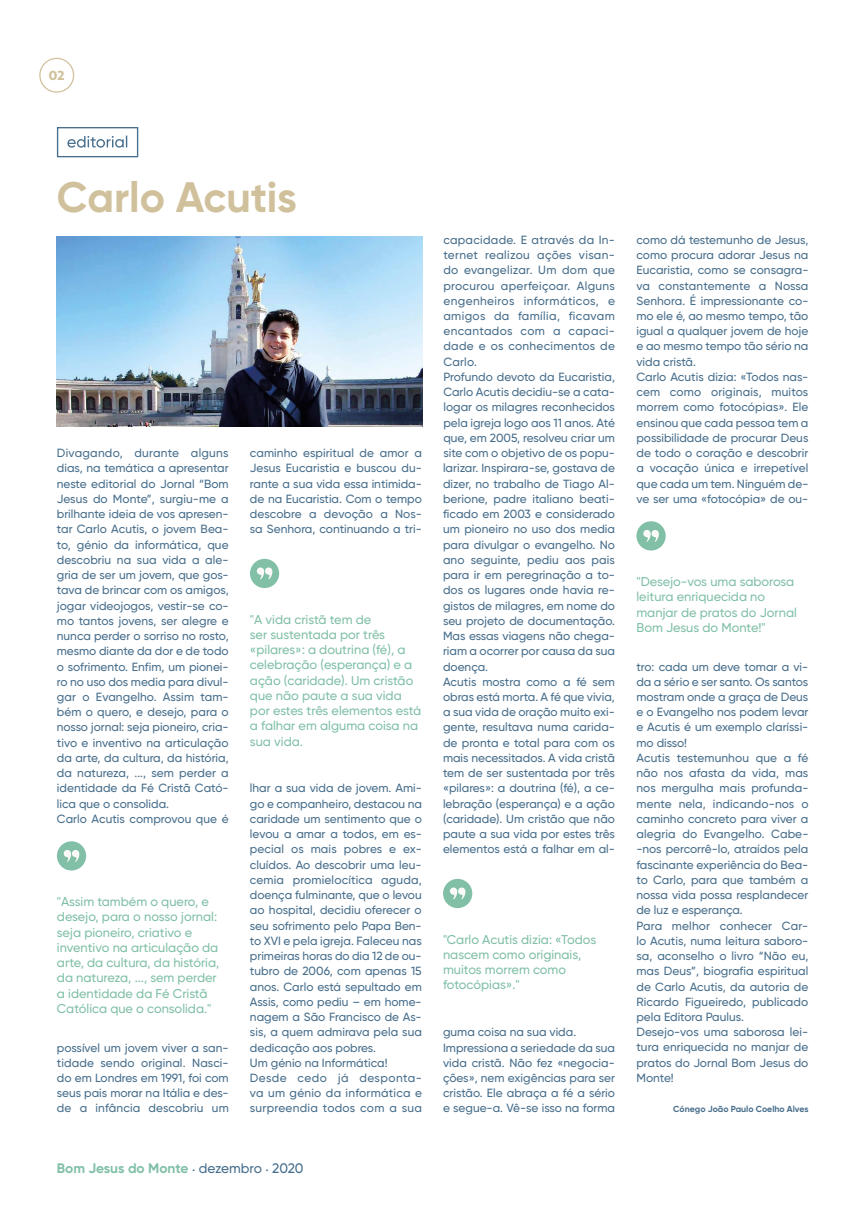
<style>
.page{position:relative;width:851px;height:1205px;background:#fff}
.page>*{position:absolute;margin:0;border:0;box-sizing:border-box;transform-origin:0 0}
.t1{font:700 42.5px "Gilroy";color:#d0c19c}
.t2{font:700 13.75px "Gilroy";color:#81c0a7}
.t3{font:500 12.75px/15.2px "Gilroy";color:#81c0a7}
.t4{font:900 12.5px "Verlag";color:#d0c19c}
.t5{font:500 11.88px/15.2px "Gilroy";color:#476e8c}
.t6{font:700 8.75px "Gilroy";color:#476e8c}
.s1{font-weight:500;color:#476e8c}
</style>
<div class="page">
<div style="left:57px;top:127px;width:81px;height:30px;border:1px solid #476e8c"></div>
<svg style="left:67px;top:136px;width:60px;height:12px"></svg>
<div style="left:57px;top:841px;width:29px;height:29px;background:#81c0a7;border-radius:50%"></div>
<svg style="left:64px;top:850px;width:15px;height:12px"></svg>
<div style="left:250px;top:559px;width:29px;height:29px;background:#81c0a7;border-radius:50%"></div>
<svg style="left:257px;top:567px;width:15px;height:12px"></svg>
<div style="left:443px;top:879px;width:29px;height:29px;background:#81c0a7;border-radius:50%"></div>
<svg style="left:450px;top:887px;width:15px;height:12px"></svg>
<div style="left:636px;top:521px;width:29px;height:29px;background:#81c0a7;border-radius:50%"></div>
<svg style="left:643px;top:530px;width:15px;height:12px"></svg>
<img style="left:57px;top:237px;width:365px;height:190px">
<div style="left:39px;top:58px;width:35px;height:35px;border:1px solid #d0c19c;border-radius:50%"></div>
<p class="t4" style="left:49px;top:65px;width:18px">02</p>
<h1 class="t1" style="left:57px;top:170px;width:242px">Carlo Acutis</h1>
<p class="t5" style="left:57px;top:445px;width:173px">Divagando, durante alguns dias, na temática a apresentar neste editorial do Jornal “Bom<br>Jesus do Monte”, surgiu-me a brilhante ideia de vos apresen&shy;tar Carlo Acutis, o jovem Bea&shy;to, génio da informática, que descobriu na sua vida a ale&shy;gria de ser um jovem, que gos&shy;tava de brincar com os amigos, jogar videojogos, vestir-se co&shy;mo tantos jovens, ser alegre e nunca perder o sorriso no rosto, mesmo diante da dor e de todo o sofrimento. Enfim, um pionei&shy;ro no uso dos media para divul&shy;gar o Evangelho. Assim tam&shy;bém o quero, e desejo, para o nosso jornal: seja pioneiro, cria&shy;tivo e inventivo na articulação da arte, da cultura, da história, da natureza, ..., sem perder a identidade da Fé Cristã Cató&shy;lica que o consolida.<br>Carlo Acutis comprovou que é</p>
<p class="t3" style="left:57px;top:894px;width:164px">"Assim também o quero, e desejo, para o nosso jornal: seja pioneiro, criativo e inventivo na articulação da arte, da cultura, da história, da natureza, ..., sem perder a identidade da Fé Cristã<br>Católica que o consolida."</p>
<p class="t5" style="left:57px;top:1039px;width:173px;text-align:justify">possível um jovem viver a san&shy;tidade sendo original. Nasci&shy;do em Londres em 1991, foi com seus pais morar na Itália e des&shy;de a infância descobriu um</p>
<p class="t5" style="left:250px;top:445px;width:173px;text-align:justify">caminho espiritual de amor a Jesus Eucaristia e buscou du&shy;rante a sua vida essa intimida&shy;de na Eucaristia. Com o tempo descobre a devoção a Nos&shy;sa Senhora, continuando a tri-</p>
<p class="t3" style="left:250px;top:611px;width:173px">"A vida cristã tem de<br>ser sustentada por três «pilares»: a doutrina (fé), a celebração (esperança) e a ação (caridade). Um cristão que não paute a sua vida por estes três elementos está a falhar em alguma coisa na sua vida.</p>
<p class="t5" style="left:250px;top:780px;width:173px">lhar a sua vida de jovem. Ami&shy;go e companheiro, destacou na caridade um sentimento que o levou a amar a todos, em es&shy;pecial os mais pobres e ex&shy;cluídos. Ao descobrir uma leu&shy;cemia promielocítica aguda, doença fulminante, que o levou ao hospital, decidiu oferecer o seu sofrimento pelo Papa Ben&shy;to XVI e pela igreja. Faleceu nas primeiras horas do dia 12 de ou&shy;tubro de 2006, com apenas 15 anos. Carlo está sepultado em<br>Assis, como pediu – em home&shy;nagem a São Francisco de As&shy;sis, a quem admirava pela sua dedicação aos pobres.<br>Um génio na Informática!<br>Desde cedo já desponta&shy;va um génio da informática e surpreendia todos com a sua</p>
<p class="t2" style="left:57px;top:1160px;width:248px">Bom Jesus do Monte <span class="s1">· dezembro · 2020</span></p>
<p class="t5" style="left:443px;top:232px;width:173px">capacidade. E através da In&shy;ternet realizou ações visan&shy;do evangelizar. Um dom que procurou aperfeiçoar. Alguns engenheiros informáticos, e amigos da família, ficavam encantados com a capaci&shy;dade e os conhecimentos de<br>Carlo.<br>Profundo devoto da Eucaristia,<br>Carlo Acutis decidiu-se a cata&shy;logar os milagres reconhecidos pela igreja logo aos 11 anos. Até que, em 2005, resolveu criar um site com o objetivo de os popu&shy;larizar. Inspirara-se, gostava de dizer, no trabalho de Tiago Al&shy;berione, padre italiano beati&shy;ficado em 2003 e considerado um pioneiro no uso dos media para divulgar o evangelho. No ano seguinte, pediu aos pais para ir em peregrinação a to&shy;dos os lugares onde havia re&shy;gistos de milagres, em nome do seu projeto de documentação.<br>Mas essas viagens não chega&shy;riam a ocorrer por causa da sua doença.<br>Acutis mostra como a fé sem obras está morta. A fé que vivia, a sua vida de oração muito exi&shy;gente, resultava numa carida&shy;de pronta e total para com os mais necessitados. A vida cristã tem de ser sustentada por três «pilares»: a doutrina (fé), a ce&shy;lebração (esperança) e a ação (caridade). Um cristão que não paute a sua vida por estes três elementos está a falhar em al-</p>
<p class="t3" style="left:443px;top:931px;width:155px">"Carlo Acutis dizia: «Todos nascem como originais, muitos morrem como fotocópias»."</p>
<p class="t5" style="left:443px;top:1024px;width:173px">guma coisa na sua vida.<br>Impressiona a seriedade da sua vida cristã. Não fez «negocia&shy;ções», nem exigências para ser cristão. Ele abraça a fé a sério e segue-a. Vê-se isso na forma</p>
<p class="t5" style="left:636px;top:232px;width:173px">como dá testemunho de Jesus, como procura adorar Jesus na<br>Eucaristia, como se consagra&shy;va constantemente a Nossa<br>Senhora. É impressionante co&shy;mo ele é, ao mesmo tempo, tão igual a qualquer jovem de hoje e ao mesmo tempo tão sério na vida cristã.<br>Carlo Acutis dizia: «Todos nas&shy;cem como originais, muitos morrem como fotocópias». Ele ensinou que cada pessoa tem a possibilidade de procurar Deus de todo o coração e descobrir a vocação única e irrepetível que cada um tem. Ninguém de&shy;ve ser uma «fotocópia» de ou-</p>
<p class="t3" style="left:636px;top:574px;width:162px">"Desejo-vos uma saborosa leitura enriquecida no manjar de pratos do Jornal<br>Bom Jesus do Monte!"</p>
<p class="t5" style="left:636px;top:658px;width:173px">tro: cada um deve tomar a vi&shy;da a sério e ser santo. Os santos mostram onde a graça de Deus e o Evangelho nos podem levar e Acutis é um exemplo claríssi&shy;mo disso!<br>Acutis testemunhou que a fé não nos afasta da vida, mas nos mergulha mais profunda&shy;mente nela, indicando-nos o caminho concreto para viver a alegria do Evangelho. Cabe--nos percorrê-lo, atraídos pela fascinante experiência do Bea&shy;to Carlo, para que também a nossa vida possa resplandecer de luz e esperança.<br>Para melhor conhecer Car&shy;lo Acutis, numa leitura saboro&shy;sa, aconselho o livro “Não eu, mas Deus”, biografia espiritual de Carlo Acutis, da autoria de<br>Ricardo Figueiredo, publicado pela Editora Paulus.<br>Desejo-vos uma saborosa lei&shy;tura enriquecida no manjar de pratos do Jornal Bom Jesus do<br>Monte!</p>
<p class="t6" style="left:673px;top:1104px;width:137px">Cónego João Paulo Coelho Alves</p>
</div>
